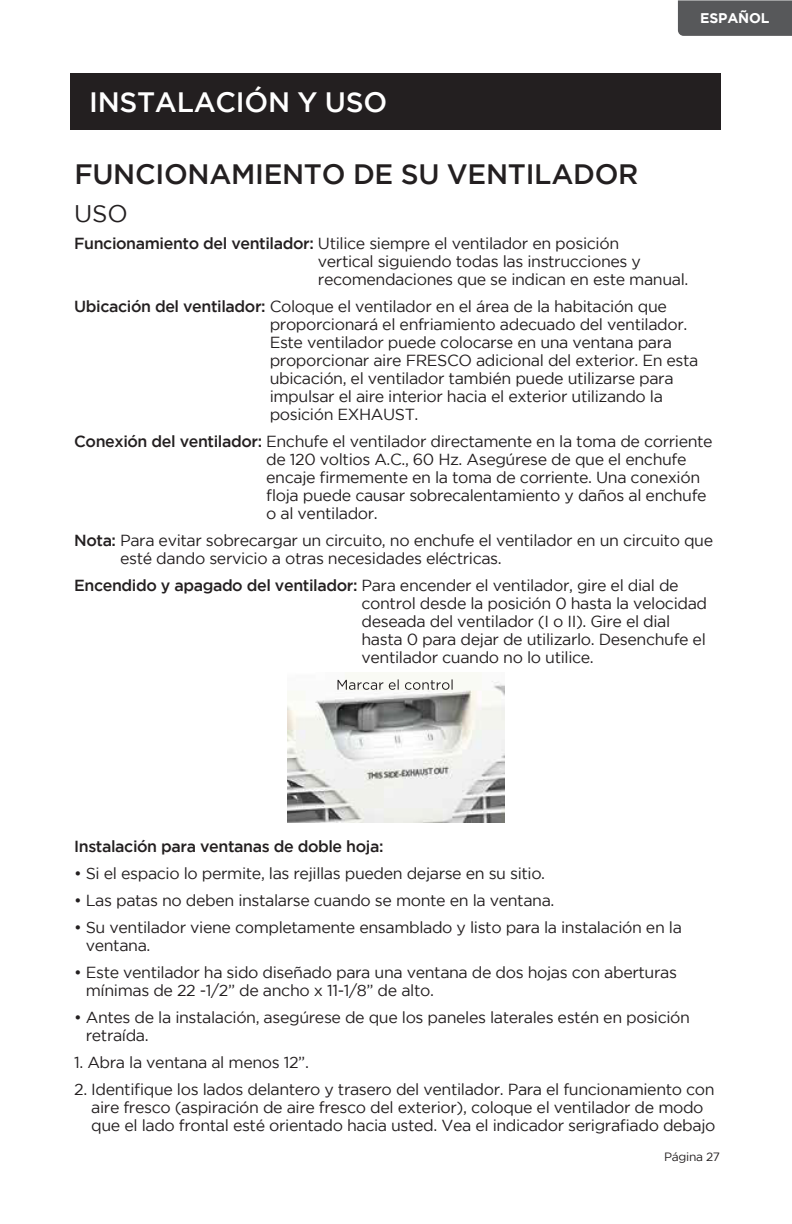
<style>
.page{position:relative;width:792px;height:1224px;background:#fff}
.page>*{position:absolute;margin:0;border:0;box-sizing:border-box;transform-origin:0 0}
.t1{font:500 28px "Gotham";letter-spacing:-.01em;color:#231f20}
.t2{font:500 28px "Gotham";letter-spacing:-.01em;color:#fff}
.t3{font:24px "Gotham";color:#231f20}
.List_Style{font:16px/18px "Gotham";letter-spacing:-.025em;color:#231f20}
.List_Style-2{font:500 16px "Gotham";letter-spacing:-.025em;color:#231f20}
.t4{font:700 14px "Gotham";letter-spacing:-.01em;color:#fff}
.t5{font:12px "Gotham";letter-spacing:-.025em;color:#231f20}
.s1{font-weight:500}
</style>
<div class="page">
<div style="left:678px;top:0;width:114px;height:36px;background:#57585a"></div>
<div style="left:71px;top:73px;width:650px;height:57px;background:#231f20"></div>
<img style="left:288px;top:673px;width:216px;height:149px">
<svg style="left:338px;top:679px;width:115px;height:11px"></svg>
<p class="t2" style="left:89px;top:86px;width:300px">INSTALACIÓN Y USO</p>
<p class="t4" style="left:700px;top:10px;width:71px">ESPAÑOL</p>
<p class="t1" style="left:74px;top:158px;width:566px">FUNCIONAMIENTO DE SU VENTILADOR</p>
<p class="t3" style="left:74px;top:200px;width:55px">USO</p>
<p class="List_Style" style="left:318px;top:234px;width:372px;text-indent:-244px"><span class="s1">Funcionamiento del ventilador:</span> Utilice siempre el ventilador en posición<br>vertical siguiendo todas las instrucciones y recomendaciones que se indican en este manual.</p>
<p class="List_Style" style="left:270px;top:297px;width:430px;text-indent:-196px"><span class="s1">Ubicación del ventilador:</span> Coloque el ventilador en el área de la habitación que proporcionará el enfriamiento adecuado del ventilador.<br>Este ventilador puede colocarse en una ventana para proporcionar aire FRESCO adicional del exterior. En esta ubicación, el ventilador también puede utilizarse para impulsar el aire interior hacia el exterior utilizando la posición EXHAUST.</p>
<p class="List_Style" style="left:266px;top:432px;width:448px;text-indent:-192px"><span class="s1">Conexión del ventilador:</span> Enchufe el ventilador directamente en la toma de corriente de 120 voltios A.C., 60 Hz. Asegúrese de que el enchufe encaje firmemente en la toma de corriente. Una conexión floja puede causar sobrecalentamiento y daños al enchufe o al ventilador.</p>
<p class="List_Style" style="left:120px;top:531px;width:595px;text-indent:-46px"><span class="s1">Nota:</span> Para evitar sobrecargar un circuito, no enchufe el ventilador en un circuito que esté dando servicio a otras necesidades eléctricas.</p>
<p class="List_Style" style="left:362px;top:576px;width:347px;text-indent:-287px"><span class="s1">Encendido y apagado del ventilador:</span> Para encender el ventilador, gire el dial de control desde la posición 0 hasta la velocidad deseada del ventilador (I o II). Gire el dial hasta 0 para dejar de utilizarlo. Desenchufe el ventilador cuando no lo utilice.</p>
<p class="List_Style-2" style="left:74px;top:837px;width:311px">Instalación para ventanas de doble hoja:</p>
<p class="List_Style" style="left:74px;top:864px;width:473px">• Si el espacio lo permite, las rejillas pueden dejarse en su sitio.</p>
<p class="List_Style" style="left:74px;top:891px;width:482px">• Las patas no deben instalarse cuando se monte en la ventana.</p>
<p class="List_Style" style="left:86px;top:918px;width:598px;text-indent:-12px">• Su ventilador viene completamente ensamblado y listo para la instalación en la ventana.</p>
<p class="List_Style" style="left:86px;top:963px;width:593px;text-indent:-12px">• Este ventilador ha sido diseñado para una ventana de dos hojas con aberturas mínimas de 22 -1/2” de ancho x 11-1/8” de alto.</p>
<p class="List_Style" style="left:86px;top:1008px;width:606px;text-indent:-12px">• Antes de la instalación, asegúrese de que los paneles laterales estén en posición retraída.</p>
<p class="List_Style" style="left:74px;top:1053px;width:236px">1. Abra la ventana al menos 12”.</p>
<p class="List_Style" style="left:91px;top:1080px;width:626px;text-indent:-17px">2. Identifique los lados delantero y trasero del ventilador. Para el funcionamiento con aire fresco (aspiración de aire fresco del exterior), coloque el ventilador de modo que el lado frontal esté orientado hacia usted. Vea el indicador serigrafiado debajo</p>
<p class="t5" style="left:664px;top:1150px;width:57px">Página 27</p>
</div>
